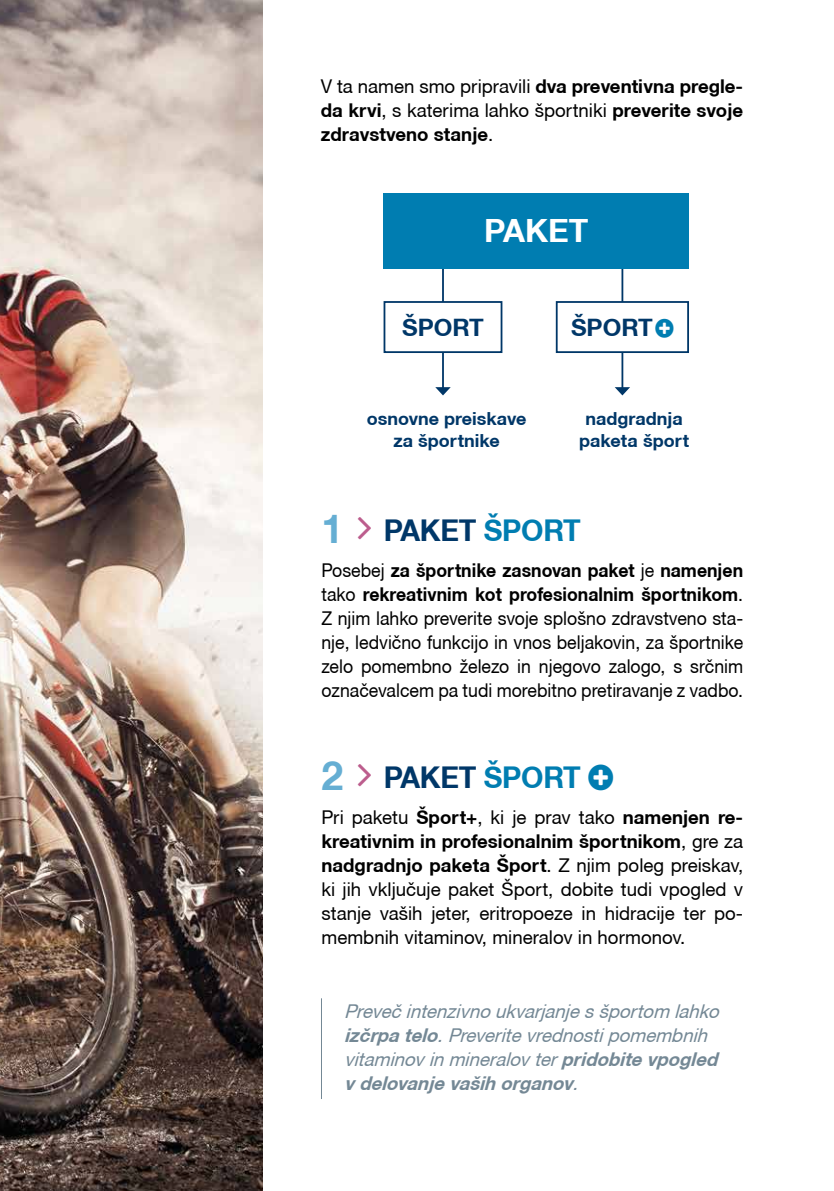
<style>
.page{position:relative;width:834px;height:1191px;background:#fff}
.page>*{position:absolute;margin:0;border:0;box-sizing:border-box;transform-origin:0 0}
.t1{font:700 32px "Helvetica Neue CE";color:#fff}
.t2{font:700 30px "Helvetica Neue CE";letter-spacing:-.01em;color:#003768;scale:.96 1}
.t3{font:700 24px "Helvetica Neue CE";color:#003768}
.t4{font:19px/24px "Helvetica Neue CE";color:#000;text-align:justify;scale:.93 1}
.t5{font:19px/24px "Helvetica Neue CE";color:#000;text-align:justify}
.t6{font:italic 19px/24px "Helvetica Neue CE";color:#748895}
.t7{font:700 19px/24px "Helvetica Neue CE";color:#000;text-align:justify}
.t8{font:700 18px/21.6px "Helvetica Neue CE";color:#003768;text-align:center}
.s1{font-weight:400}
.s2{font-size:40px;color:#65aed3}
.s3{color:#007db1}
.s4{font-weight:700}
</style>
<div class="page">
<hr style="left:321px;top:998px;width:1px;height:101px;background:#748895">
<hr style="left:621px;top:268px;width:2px;height:120px;background:#003768">
<svg style="left:614px;top:387px;width:16px;height:8px"></svg>
<hr style="left:442px;top:268px;width:2px;height:120px;background:#003768">
<svg style="left:435px;top:387px;width:15px;height:8px"></svg>
<div style="left:384px;top:302px;width:117px;height:50px;background:#fff"></div>
<div style="left:383px;top:301px;width:119px;height:52px;border:2px solid #003768"></div>
<div style="left:383px;top:193px;width:306px;height:75px;background:#007db1"></div>
<div style="left:556px;top:302px;width:132px;height:50px;background:#fff"></div>
<div style="left:555px;top:301px;width:134px;height:52px;border:2px solid #003768"></div>
<img style="left:0;top:0;width:263px;height:1191px">
<p class="t7" style="left:321px;top:74px;width:424px"><span class="s1">V ta namen smo pripravili</span> dva preventivna pregle&shy;da krvi<span class="s1">, s katerima lahko športniki</span> preverite svoje zdravstveno stanje<span class="s1">.</span></p>
<h1 class="t1" style="left:484px;top:211px;width:106px">PAKET</h1>
<p class="t3" style="left:402px;top:312px;width:83px">ŠPORT</p>
<p class="t8" style="left:367px;top:408px;width:161px">osnovne preiskave za športnike</p>
<p class="t3" style="left:571px;top:313px;width:83px">ŠPORT</p>
<p class="t8" style="left:579px;top:408px;width:111px">nadgradnja paketa šport</p>
<h2 class="t2" style="left:321px;top:512px;width:272px"><span class="s2">1</span> PAKET <span class="s3">ŠPORT</span></h2>
<p class="t4" style="left:321px;top:558px;width:455px">Posebej <span class="s4">za športnike zasnovan paket</span> je <span class="s4">namenjen </span>tako <span class="s4">rekreativnim kot profesionalnim športnikom</span>.<br>Z njim lahko preverite svoje splošno zdravstveno sta&shy;nje, ledvično funkcijo in vnos beljakovin, za športnike zelo pomembno železo in njegovo zalogo, s srčnim označevalcem pa tudi morebitno pretiravanje z vadbo.</p>
<h2 class="t2" style="left:321px;top:759px;width:272px"><span class="s2">2</span> PAKET <span class="s3">ŠPORT</span></h2>
<p class="t5" style="left:321px;top:805px;width:423px">Pri paketu <span class="s4">Šport+</span>, ki je prav tako <span class="s4">namenjen re&shy;kreativnim in profesionalnim športnikom</span>, gre za <span class="s4">nadgradnjo paketa Šport</span>. Z njim poleg preiskav, ki jih vključuje paket Šport, dobite tudi vpogled v stanje vaših jeter, eritropoeze in hidracije ter po&shy;membnih vitaminov, mineralov in hormonov.</p>
<p class="t6" style="left:344px;top:999px;width:382px">Prevečintenzivnoukvarjanjesšportom lahko <span class="s4">izčrpatelo</span>.Preveritevrednostipomembnih vitaminovinmineralovter<span class="s4">pridobitevpogled vdelovanjevašihorganov</span>.</p>
</div>
